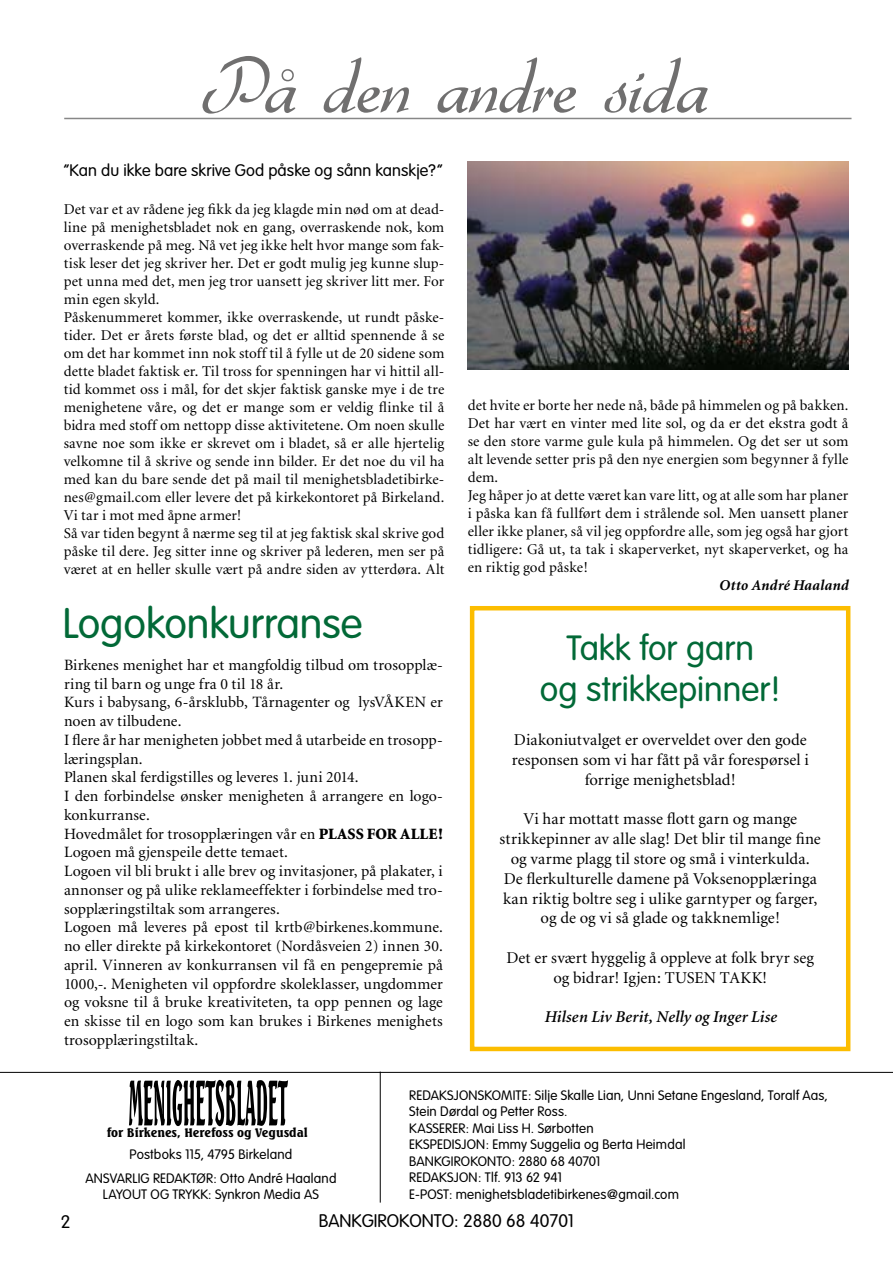
<style>
.page{position:relative;width:893px;height:1263px;background:#fff}
.page>*{position:absolute;margin:0;border:0;box-sizing:border-box;transform-origin:0 0}
.t1{font:82.5px "Gabrielle";letter-spacing:-.015em;color:#706f6f}
.t2{font:300 42px "VAG Rounded";letter-spacing:-.005em;color:#026937}
.t3{font:300 34.5px/41.4px "VAG Rounded";color:#026937;text-align:center}
.t4{font:300 18px "VAG Rounded";color:#000}
.t5{font:16.5px/19.8px "Minion";letter-spacing:.005em;color:#000;text-align:center}
.t6{font:300 16.5px "VAG Rounded";letter-spacing:.005em;color:#000}
.t7{font:italic 600 16.5px "Minion";letter-spacing:.005em;color:#000}
.t8{font:15.75px/18.8px "Minion";letter-spacing:.005em;color:#000}
.t9{font:15px/18px "Minion";letter-spacing:.005em;color:#000}
.t10{font:italic 700 15px "Minion";letter-spacing:.015em;color:#000}
.t11{font:300 13.5px/16.5px "VAG Rounded";letter-spacing:.015em;color:#000;text-align:center}
.t12{font:800 12px "Seagull BT";color:#000}
.s1{font-weight:900}
</style>
<div class="page">
<div style="left:470px;top:606px;width:380px;height:445px;border:4px solid #fcbd00"></div>
<hr style="left:0;top:1072px;width:893px;height:1px;background:#000">
<img style="left:468px;top:162px;width:380px;height:207px">
<hr style="left:64px;top:118px;width:787px;height:1px;background:#878787">
<hr style="left:380px;top:1071px;width:1px;height:131px;background:#000">
<svg style="left:129px;top:1080px;width:159px;height:46px"></svg>
<h1 class="t1" style="left:202px;top:38px;width:507px">På den andre sida</h1>
<p class="t6" style="left:64px;top:160px;width:381px">”Kan du ikke bare skrive God påske og sånn kanskje?”</p>
<p class="t9" style="left:64px;top:200px;width:382px">Det var et av rådene jeg fikk da jeg klagde min nød om at dead&shy;line på menighetsbladet nok en gang, overraskende nok, kom overraskende på meg. Nå vet jeg ikke helt hvor mange som fak&shy;tisk leser det jeg skriver her. Det er godt mulig jeg kunne slup&shy;pet unna med det, men jeg tror uansett jeg skriver litt mer. For min egen skyld.<br>Påskenummeret kommer, ikke overraskende, ut rundt påske&shy;tider. Det er årets første blad, og det er alltid spennende å se om det har kommet inn nok stoff til å fylle ut de 20 sidene som dette bladet faktisk er. Til tross for spenningen har vi hittil all&shy;tid kommet oss i mål, for det skjer faktisk ganske mye i de tre menighetene våre, og det er mange som er veldig flinke til å bidra med stoff om nettopp disse aktivitetene. Om noen skulle savne noe som ikke er skrevet om i bladet, så er alle hjertelig velkomne til å skrive og sende inn bilder. Er det noe du vil ha med kan du bare sende det på mail til menighetsbladetibirke&shy;nes@gmail.com eller levere det på kirkekontoret på Birkeland.<br>Vi tar i mot med åpne armer!<br>Så var tiden begynt å nærme seg til at jeg faktisk skal skrive god påske til dere. Jeg sitter inne og skriver på lederen, men ser på været at en heller skulle vært på andre siden av ytterdøra. Alt</p>
<h2 class="t2" style="left:63px;top:599px;width:301px">Logokonkurranse</h2>
<p class="t8" style="left:64px;top:656px;width:380px">Birkenes menighet har et mangfoldig tilbud om trosopplæ&shy;ring til barn og unge fra 0 til 18 år.<br>Kurs i babysang, 6-årsklubb, Tårnagenter og lysVÅKEN er noen av tilbudene.<br>I flere år har menigheten jobbet med å utarbeide en trosopp&shy;læringsplan.<br>Planen skal ferdigstilles og leveres 1. juni 2014.<br>I den forbindelse ønsker menigheten å arrangere en logo&shy;konkurranse.<br>Hovedmålet for trosopplæringen vår en <span class="s1">PLASS FOR ALLE!<br></span>Logoen må gjenspeile dette temaet.<br>Logoen vil bli brukt i alle brev og invitasjoner, på plakater, i annonser og på ulike reklameeffekter i forbindelse med tro&shy;sopplæringstiltak som arrangeres.<br>Logoen må leveres på epost til krtb@birkenes.kommune. no eller direkte på kirkekontoret (Nordåsveien 2) innen 30. april. Vinneren av konkurransen vil få en pengepremie på 1000,-. Menigheten vil oppfordre skoleklasser, ungdommer og voksne til å bruke kreativiteten, ta opp pennen og lage en skisse til en logo som kan brukes i Birkenes menighets trosopplæringstiltak.</p>
<p class="t9" style="left:468px;top:396px;width:382px">det hvite er borte her nede nå, både på himmelen og på bakken.<br>Det har vært en vinter med lite sol, og da er det ekstra godt å se den store varme gule kula på himmelen. Og det ser ut som alt levende setter pris på den nye energien som begynner å fylle dem.<br>Jeg håper jo at dette været kan vare litt, og at alle som har planer i påska kan få fullført dem i strålende sol. Men uansett planer eller ikke planer, så vil jeg oppfordre alle, som jeg også har gjort tidligere: Gå ut, ta tak i skaperverket, nyt skaperverket, og ha en riktig god påske!</p>
<p class="t10" style="left:719px;top:577px;width:131px">Otto André Haaland</p>
<h3 class="t3" style="left:540px;top:628px;width:242px">Takk for garn<br>og strikkepinner!</h3>
<p class="t5" style="left:512px;top:731px;width:298px">Diakoniutvalget er overveldet over den gode responsen som vi har fått på vår forespørsel i forrige menighetsblad!</p>
<p class="t5" style="left:500px;top:810px;width:323px">Vi har mottatt masse flott garn og mange strikkepinner av alle slag! Det blir til mange fine og varme plagg til store og små i vinterkulda.<br>De flerkulturelle damene på Voksenopplæringa kan riktig boltre seg i ulike garntyper og farger, og de og vi så glade og takknemlige!</p>
<p class="t5" style="left:506px;top:948px;width:309px">Det er svært hyggelig å oppleve at folk bryr seg og bidrar! Igjen: TUSEN TAKK!</p>
<p class="t7" style="left:544px;top:1009px;width:234px">Hilsen Liv Berit, Nelly og Inger Lise</p>
<p class="t4" style="left:61px;top:1211px;width:11px">2</p>
<p class="t12" style="left:107px;top:1125px;width:203px">for Birkenes, Herefoss og Vegusdal</p>
<p class="t11" style="left:86px;top:1143px;width:252px;line-height:23.7px">Postboks 115, 4795 Birkeland<br>ANSVARLIG REDAKTØR: Otto André Haaland</p>
<p class="t11" style="left:103px;top:1187px;width:218px">LAYOUT OG TRYKK: Synkron Media AS</p>
<p class="t11" style="left:409px;top:1087px;width:420px;text-align:left">REDAKSJONSKOMITE: Silje Skalle Lian, Unni Setane Engesland, Toralf Aas, Stein Dørdal og Petter Ross.<br>KASSERER: Mai Liss H. Sørbotten<br>EKSPEDISJON: Emmy Suggelia og Berta Heimdal<br>BANKGIROKONTO: 2880 68 40701<br>REDAKSJON: Tlf. 913 62 941<br>E-POST: menighetsbladetibirkenes@gmail.com</p>
<p class="t4" style="left:319px;top:1211px;width:257px">BANKGIROKONTO: 2880 68 40701</p>
</div>
